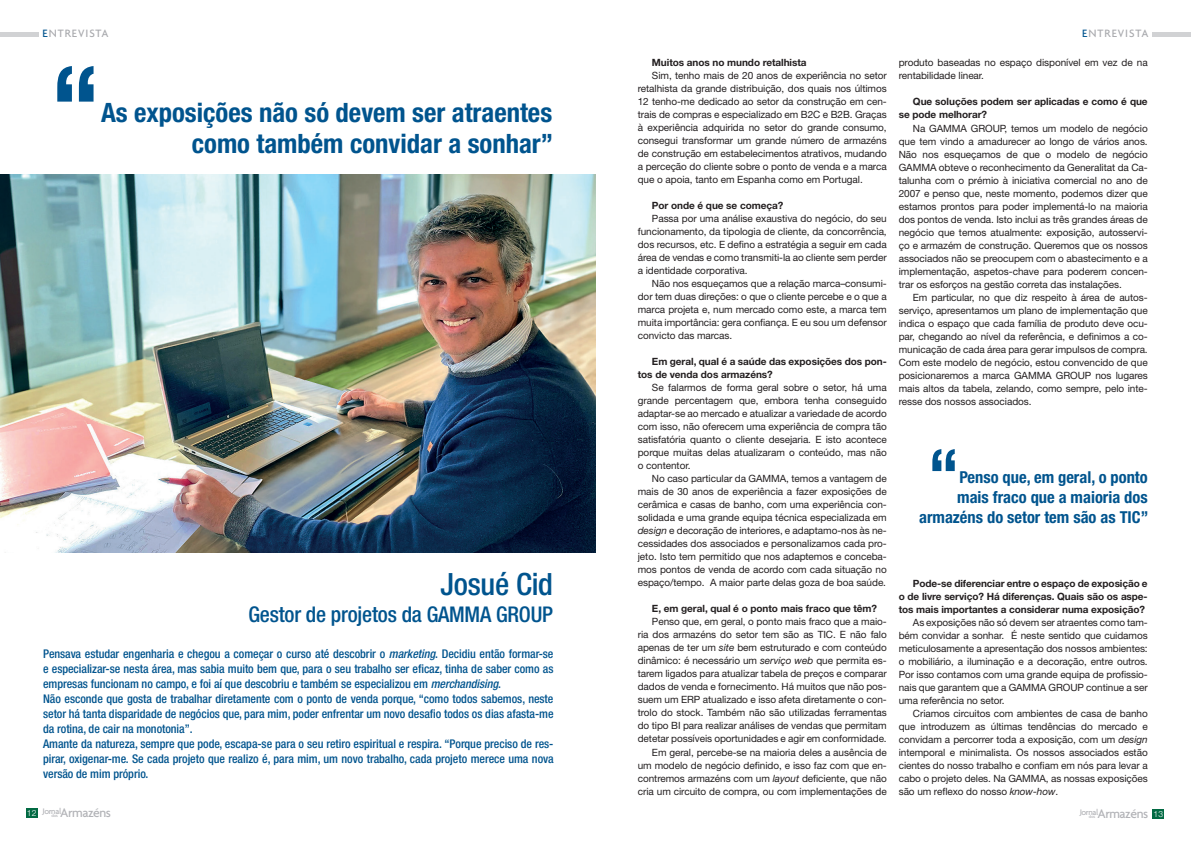
<style>
.page{position:relative;width:1191px;height:842px;background:#fff}
.page>*{position:absolute;margin:0;border:0;box-sizing:border-box;transform-origin:0 0}
.t1{font:700 condensed 110.8px "Helvetica Neue";color:#00548e}
.t2{font:700 condensed 68.3px "Helvetica Neue";color:#00548e}
.t3{font:500 condensed 30.7px "Helvetica Neue";letter-spacing:-.01em;color:#00548e}
.t4{font:700 condensed 26.7px/31px "Helvetica Neue";color:#00548e;text-align:right}
.t5{font:500 condensed 21.7px "Helvetica Neue";letter-spacing:-.01em;color:#00548e}
.t6{font:700 condensed 16.5px/20px "Helvetica Neue";color:#00548e;text-align:right}
.t7{font:500 13.6px "Agenda";letter-spacing:-.035em;color:#b2b3b7}
.t8{font:500 condensed 12px/15px "Helvetica Neue";letter-spacing:-.005em;color:#00548e;text-align:justify}
.t9{font:500 11.5px "Agenda";letter-spacing:.08em;color:#a8a9ad}
.t10{font:10px/13px "Helvetica Neue";letter-spacing:-.005em;color:#231f20;text-align:justify}
.t11{font:700 10px/13px "Helvetica Neue";letter-spacing:-.005em;color:#231f20}
.t12{font:500 8.7px "Agenda";letter-spacing:-.04em;color:#b2b3b7}
.t13{font:300 8.5px "Helvetica Neue";color:#fff}
.t14{font:500 4.7px "Agenda";letter-spacing:-.04em;color:#b2b3b7}
.s1{color:#00548e}
.s2{font-style:italic}
</style>
<div class="page">
<div style="left:26px;top:808px;width:11px;height:10px;background:#026a43"></div>
<div style="left:1152px;top:809px;width:12px;height:10px;background:#026a43"></div>
<img style="left:0;top:174px;width:595px;height:378px">
<hr style="left:1152px;top:33px;width:39px;height:4px;background:#d1d2d4">
<hr style="left:0;top:33px;width:39px;height:4px;background:#d1d2d4">
<p class="t9" style="left:43px;top:26px;width:68px"><span class="s1">E</span>NTREVISTA</p>
<p class="t9" style="left:1082px;top:26px;width:68px"><span class="s1">E</span>NTREVISTA</p>
<p class="t1" style="left:50px;top:39px;width:53px">“</p>
<p class="t4" style="left:101px;top:96px;width:453px">As exposições não só devem ser atraentes como também convidar a sonhar”</p>
<p class="t3" style="left:440px;top:565px;width:114px">Josué Cid</p>
<p class="t5" style="left:248px;top:601px;width:306px">Gestor de projetos da GAMMA GROUP</p>
<p class="t8" style="left:43px;top:646px;width:512px">Pensava estudar engenharia e chegou a começar o curso até descobrir o <span class="s2">marketing</span>. Decidiu então formar-se e especializar-se nesta área, mas sabia muito bem que, para o seu trabalho ser eficaz, tinha de saber como as empresas funcionam no campo, e foi aí que descobriu e também se especializou em <span class="s2">merchandising</span>.</p>
<p class="t8" style="left:43px;top:691px;width:512px">Não esconde que gosta de trabalhar diretamente com o ponto de venda porque, “como todos sabemos, neste setor há tanta disparidade de negócios que, para mim, poder enfrentar um novo desafio todos os dias afasta-me da rotina, de cair na monotonia”.</p>
<p class="t8" style="left:43px;top:736px;width:512px">Amante da natureza, sempre que pode, escapa-se para o seu retiro espiritual e respira. “Porque preciso de res&shy;pirar, oxigenar-me. Se cada projeto que realizo é, para mim, um novo trabalho, cada projeto merece uma nova versão de mim próprio.</p>
<p class="t11" style="left:652px;top:56px;width:156px">Muitos anos no mundo retalhista</p>
<p class="t10" style="left:638px;top:69px;width:250px;text-indent:14px">Sim, tenho mais de 20 anos de experiência no setor retalhista da grande distribuição, dos quais nos últimos 12 tenho-me dedicado ao setor da construção em cen&shy;trais de compras e especializado em B2C e B2B. Graças à experiência adquirida no setor do grande consumo, consegui transformar um grande número de armazéns de construção em estabelecimentos atrativos, mudando a perceção do cliente sobre o ponto de venda e a marca que o apoia, tanto em Espanha como em Portugal.</p>
<p class="t11" style="left:652px;top:199px;width:133px">Por onde é que se começa?</p>
<p class="t10" style="left:638px;top:212px;width:250px;text-indent:14px">Passa por uma análise exaustiva do negócio, do seu funcionamento, da tipologia de cliente, da concorrência, dos recursos, etc. E defino a estratégia a seguir em cada área de vendas e como transmiti-la ao cliente sem perder a identidade corporativa.</p>
<p class="t10" style="left:638px;top:277px;width:250px;text-indent:14px">Não nos esqueçamos que a relação marca–consumi&shy;dor tem duas direções: o que o cliente percebe e o que a marca projeta e, num mercado como este, a marca tem muita importância: gera confiança. E eu sou um defensor convicto das marcas.</p>
<p class="t11" style="left:638px;top:355px;width:250px;text-indent:14px">Em geral, qual é a saúde das exposições dos pon&shy;tos de venda dos armazéns?</p>
<p class="t10" style="left:638px;top:381px;width:250px;text-indent:14px">Se falarmos de forma geral sobre o setor, há uma grande percentagem que, embora tenha conseguido adaptar-se ao mercado e atualizar a variedade de acordo com isso, não oferecem uma experiência de compra tão satisfatória quanto o cliente desejaria. E isto acontece porque muitas delas atualizaram o conteúdo, mas não o contentor.</p>
<p class="t10" style="left:638px;top:472px;width:250px;text-indent:14px">No caso particular da GAMMA, temos a vantagem de mais de 30 anos de experiência a fazer exposições de cerâmica e casas de banho, com uma experiência con&shy;solidada e uma grande equipa técnica especializada em <span class="s2">design</span> e decoração de interiores, e adaptamo-nos às ne&shy;cessidades dos associados e personalizamos cada pro&shy;jeto. Isto tem permitido que nos adaptemos e conceba&shy;mos pontos de venda de acordo com cada situação no espaço/tempo. A maior parte delas goza de boa saúde.</p>
<p class="t11" style="left:652px;top:602px;width:227px">E, em geral, qual é o ponto mais fraco que têm?</p>
<p class="t10" style="left:638px;top:615px;width:250px;text-indent:14px">Penso que, em geral, o ponto mais fraco que a maio&shy;ria dos armazéns do setor tem são as TIC. E não falo apenas de ter um <span class="s2">site</span> bem estruturado e com conteúdo dinâmico: é necessário um <span class="s2">serviço web</span> que permita es&shy;tarem ligados para atualizar tabela de preços e comparar dados de venda e fornecimento. Há muitos que não pos&shy;suem um ERP atualizado e isso afeta diretamente o con&shy;trolo do stock. Também não são utilizadas ferramentas do tipo BI para realizar análises de vendas que permitam detetar possíveis oportunidades e agir em conformidade.</p>
<p class="t10" style="left:638px;top:745px;width:250px;text-indent:14px">Em geral, percebe-se na maioria deles a ausência de um modelo de negócio definido, e isso faz com que en&shy;contremos armazéns com um <span class="s2">layout</span> deficiente, que não cria um circuito de compra, ou com implementações de</p>
<p class="t10" style="left:898px;top:56px;width:250px">produto baseadas no espaço disponível em vez de na rentabilidade linear.</p>
<p class="t11" style="left:898px;top:95px;width:250px;text-indent:14px">Que soluções podem ser aplicadas e como é que se pode melhorar?</p>
<p class="t10" style="left:898px;top:121px;width:250px;text-indent:14px">Na GAMMA GROUP, temos um modelo de negócio que tem vindo a amadurecer ao longo de vários anos.<br>Não nos esqueçamos de que o modelo de negócio GAMMA obteve o reconhecimento da Generalitat da Ca&shy;talunha com o prémio à iniciativa comercial no ano de 2007 e penso que, neste momento, podemos dizer que estamos prontos para poder implementá-lo na maioria dos pontos de venda. Isto inclui as três grandes áreas de negócio que temos atualmente: exposição, autosservi&shy;ço e armazém de construção. Queremos que os nossos associados não se preocupem com o abastecimento e a implementação, aspetos-chave para poderem concen&shy;trar os esforços na gestão correta das instalações.</p>
<p class="t10" style="left:898px;top:290px;width:250px;text-indent:14px">Em particular, no que diz respeito à área de autos&shy;serviço, apresentamos um plano de implementação que indica o espaço que cada família de produto deve ocu&shy;par, chegando ao nível da referência, e definimos a co&shy;municação de cada área para gerar impulsos de compra.<br>Com este modelo de negócio, estou convencido de que posicionaremos a marca GAMMA GROUP nos lugares mais altos da tabela, zelando, como sempre, pelo inte&shy;resse dos nossos associados.</p>
<p class="t2" style="left:927px;top:432px;width:33px">“</p>
<p class="t6" style="left:919px;top:467px;width:231px">Penso que, em geral, o ponto<br>mais fraco que a maioria dos armazéns do setor tem são as TIC”</p>
<p class="t11" style="left:898px;top:576px;width:250px;text-align:justify;text-indent:14px">Pode-se diferenciar entre o espaço de exposição e o de livre serviço? Há diferenças. Quais são os aspe&shy;tos mais importantes a considerar numa exposição?</p>
<p class="t10" style="left:898px;top:615px;width:250px;text-indent:14px">As exposições não só devem ser atraentes como tam&shy;bém convidar a sonhar. É neste sentido que cuidamos meticulosamente a apresentação dos nossos ambientes: o mobiliário, a iluminação e a decoração, entre outros.<br>Por isso contamos com uma grande equipa de profissio&shy;nais que garantem que a GAMMA GROUP continue a ser uma referência no setor.</p>
<p class="t10" style="left:898px;top:706px;width:250px;text-indent:14px">Criamos circuitos com ambientes de casa de banho que introduzem as últimas tendências do mercado e convidam a percorrer toda a exposição, com um <span class="s2">design </span>intemporal e minimalista. Os nossos associados estão cientes do nosso trabalho e confiam em nós para levar a cabo o projeto deles. Na GAMMA, as nossas exposições são um reflexo do nosso <span class="s2">know-how</span>.</p>
<p class="t12" style="left:43px;top:806px;width:20px">Jornal</p>
<p class="t13" style="left:27px;top:808px;width:11px">12</p>
<p class="t14" style="left:52px;top:813px;width:8px">dos</p>
<h3 class="t7" style="left:60px;top:805px;width:52px">Armazéns</h3>
<p class="t13" style="left:1153px;top:809px;width:11px">13</p>
<p class="t12" style="left:1079px;top:807px;width:20px">Jornal</p>
<p class="t14" style="left:1088px;top:814px;width:8px">dos</p>
<h3 class="t7" style="left:1097px;top:805px;width:52px">Armazéns</h3>
</div>
